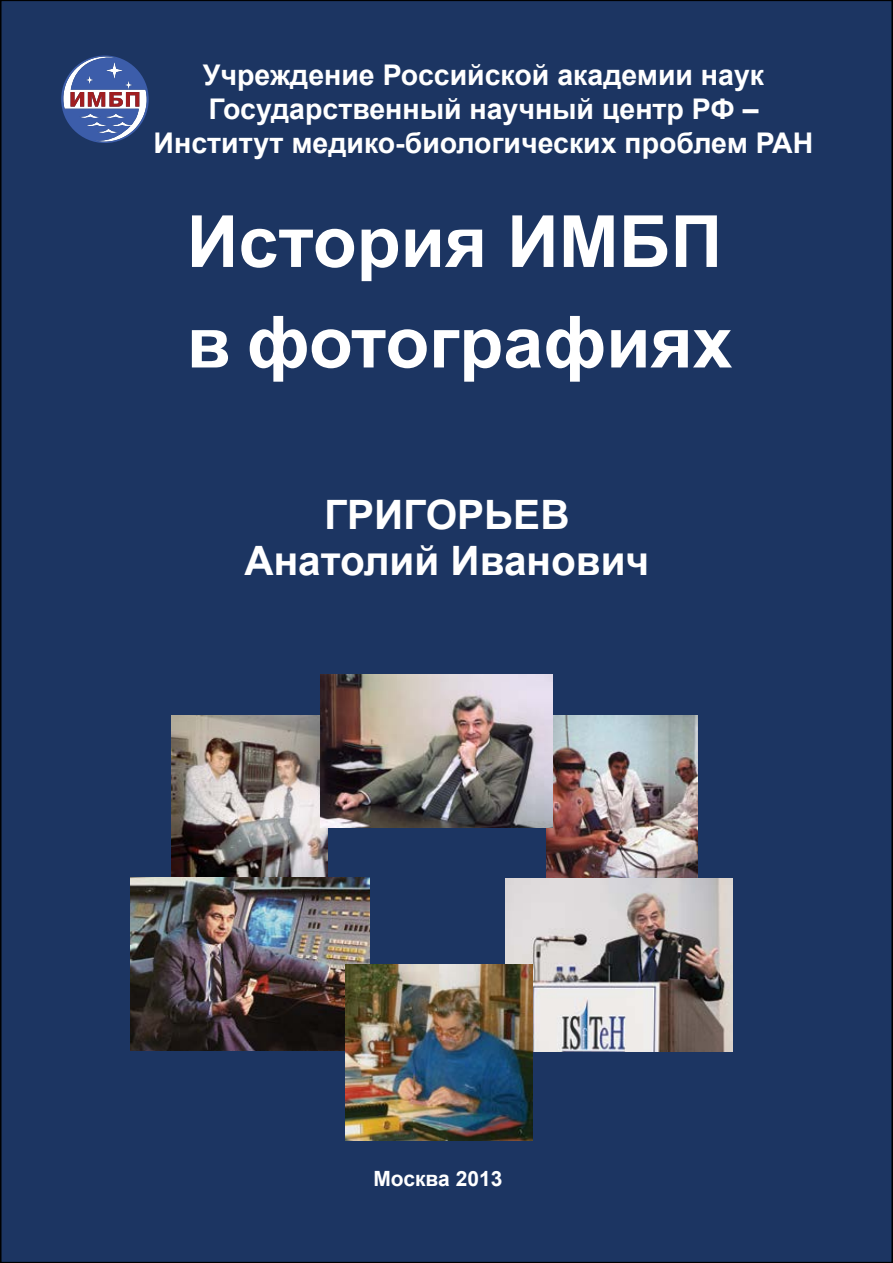
<style>
.page{position:relative;width:893px;height:1263px;background:#fff}
.page>*{position:absolute;margin:0;border:0;box-sizing:border-box;transform-origin:0 0}
.t1{font:700 72px/100.5px "Arial";color:#fff}
.t2{font:700 40.5px/46.5px "Arial";color:#fff;text-align:center}
.t3{font:700 28.5px/34.2px "Arial";color:#fff;text-align:center}
.t4{font:700 21px "Arial";color:#fff}
</style>
<div class="page">
<div style="left:1px;top:0;width:891px;height:1262px;background:#1c3562"></div>
<svg style="left:61px;top:55px;width:88px;height:88px"></svg>
<img style="left:546px;top:715px;width:152px;height:163px">
<img style="left:506px;top:878px;width:226px;height:173px">
<img style="left:172px;top:715px;width:156px;height:162px">
<img style="left:321px;top:675px;width:231px;height:152px">
<img style="left:130px;top:877px;width:239px;height:173px">
<img style="left:346px;top:965px;width:186px;height:175px">
<p class="t3" style="left:154px;top:58px;width:661px">Учреждение Российской академии наук<br>Государственный научный центр РФ –<br>Институт медико-биологических проблем РАН</p>
<h1 class="t1" style="left:187px;top:194px;width:548px">История ИМБП в фотографиях</h1>
<h2 class="t2" style="left:245px;top:492px;width:406px">ГРИГОРЬЕВ<br>Анатолий Иванович</h2>
<p class="t4" style="left:373px;top:1165px;width:131px">Москва 2013</p>
</div>
